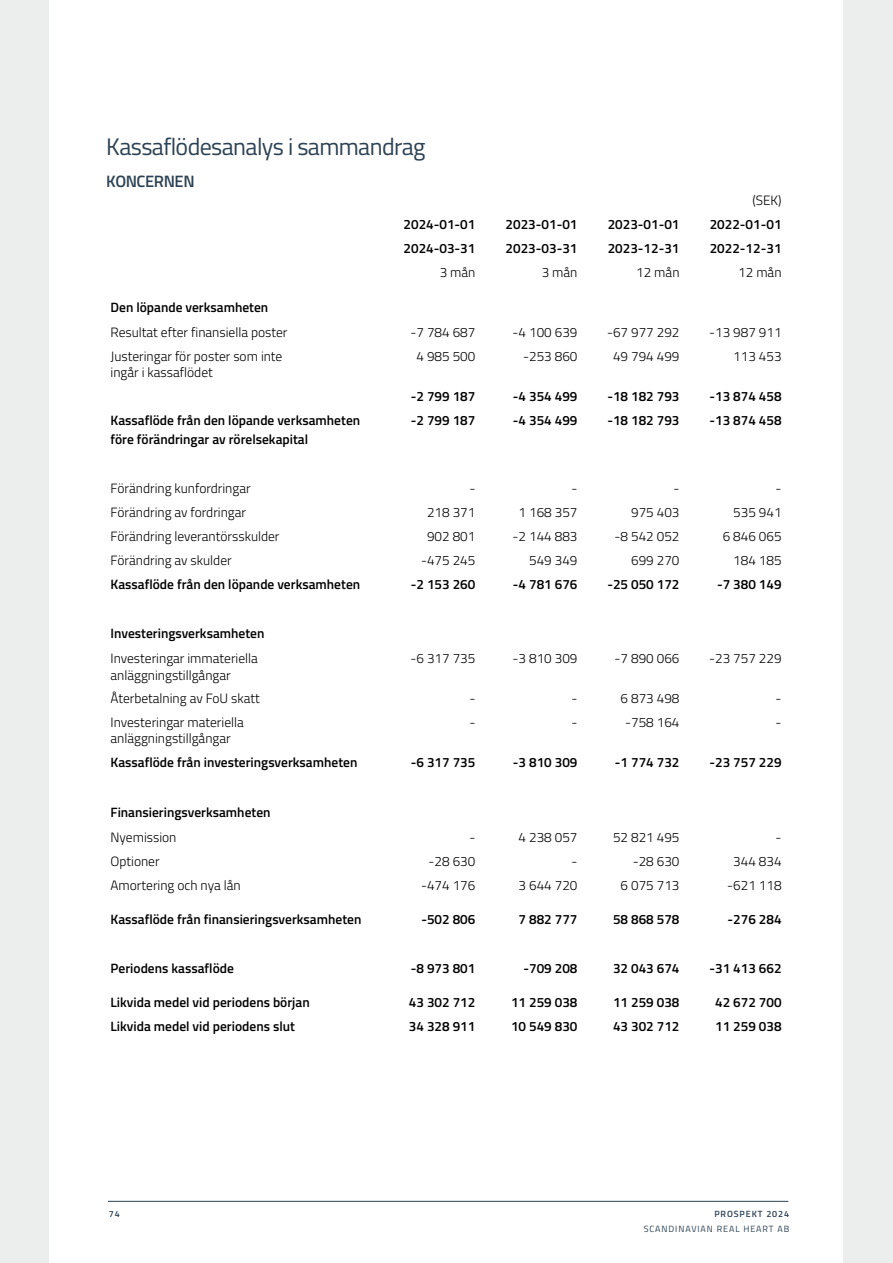
<style>
.page{position:relative;width:893px;height:1263px;background:#fff}
.page>*{position:absolute;margin:0;border:0;box-sizing:border-box;transform-origin:0 0}
.t1{font:24px "Titillium Web";letter-spacing:-.025em;color:#2d4254}
.t2{font:600 16.5px "Titillium Web";letter-spacing:-.025em;color:#2d4254}
.t3{font:600 13.5px/19.5px "Titillium Web";color:#000}
.t4{font:300 13.5px/16.2px "Titillium Web";color:#000}
.t5{font:9px "Titillium Web";letter-spacing:.1em;color:#2d4254}
.t6{font:600 9px "Titillium Web";letter-spacing:.1em;color:#2d4254}
</style>
<div class="page">
<div style="left:0;top:0;width:48px;height:1263px;background:#ebeeed"></div>
<hr style="left:108px;top:1201px;width:680px;height:1px;background:#2d4254">
<div style="left:844px;top:0;width:49px;height:1263px;background:#ebeeed"></div>
<h1 class="t1" style="left:106px;top:129px;width:321px">Kassaflödesanalys i sammandrag</h1>
<p class="t2" style="left:106px;top:168px;width:90px">KONCERNEN</p>
<p class="t4" style="left:752px;top:192px;width:31px">(SEK)</p>
<p class="t3" style="left:404px;top:214px;width:73px">2024-01-01</p>
<p class="t3" style="left:506px;top:214px;width:73px">2023-01-01</p>
<p class="t3" style="left:608px;top:214px;width:73px">2023-01-01</p>
<p class="t3" style="left:710px;top:214px;width:73px">2022-01-01</p>
<p class="t3" style="left:404px;top:238px;width:73px">2024-03-31</p>
<p class="t3" style="left:506px;top:238px;width:73px">2023-03-31</p>
<p class="t3" style="left:608px;top:238px;width:73px">2023-12-31</p>
<p class="t3" style="left:710px;top:238px;width:73px">2022-12-31</p>
<p class="t4" style="left:440px;top:263px;width:37px">3 mån</p>
<p class="t4" style="left:542px;top:263px;width:37px">3 mån</p>
<p class="t4" style="left:636px;top:263px;width:45px">12 mån</p>
<p class="t4" style="left:738px;top:263px;width:45px">12 mån</p>
<p class="t3" style="left:111px;top:296px;width:159px">Den löpande verksamheten</p>
<p class="t4" style="left:111px;top:324px;width:178px">Resultat efter finansiella poster</p>
<p class="t4" style="left:411px;top:324px;width:66px">-7 784 687</p>
<p class="t4" style="left:513px;top:324px;width:66px">-4 100 639</p>
<p class="t4" style="left:607px;top:324px;width:74px">-67 977 292</p>
<p class="t4" style="left:709px;top:324px;width:74px">-13 987 911</p>
<p class="t4" style="left:111px;top:347px;width:173px">Justeringar för poster som inte ingår i kassaflödet</p>
<p class="t4" style="left:417px;top:347px;width:60px">4 985 500</p>
<p class="t4" style="left:523px;top:347px;width:56px">-253 860</p>
<p class="t4" style="left:613px;top:347px;width:68px">49 794 499</p>
<p class="t4" style="left:733px;top:347px;width:50px">113 453</p>
<p class="t3" style="left:411px;top:386px;width:66px">-2 799 187</p>
<p class="t3" style="left:513px;top:386px;width:66px">-4 354 499</p>
<p class="t3" style="left:607px;top:386px;width:74px">-18 182 793</p>
<p class="t3" style="left:709px;top:386px;width:74px">-13 874 458</p>
<p class="t3" style="left:111px;top:409px;width:251px">Kassaflöde från den löpande verksamheten före förändringar av rörelsekapital</p>
<p class="t3" style="left:411px;top:409px;width:66px">-2 799 187</p>
<p class="t3" style="left:513px;top:409px;width:66px">-4 354 499</p>
<p class="t3" style="left:607px;top:409px;width:74px">-18 182 793</p>
<p class="t3" style="left:709px;top:409px;width:74px">-13 874 458</p>
<p class="t4" style="left:111px;top:480px;width:142px">Förändring kunfordringar</p>
<p class="t4" style="left:469px;top:480px;width:8px">-</p>
<p class="t4" style="left:571px;top:480px;width:8px">-</p>
<p class="t4" style="left:673px;top:480px;width:8px">-</p>
<p class="t4" style="left:776px;top:480px;width:8px">-</p>
<p class="t4" style="left:111px;top:504px;width:137px">Förändring av fordringar</p>
<p class="t4" style="left:427px;top:504px;width:50px">218 371</p>
<p class="t4" style="left:519px;top:504px;width:60px">1 168 357</p>
<p class="t4" style="left:631px;top:504px;width:50px">975 403</p>
<p class="t4" style="left:733px;top:504px;width:50px">535 941</p>
<p class="t4" style="left:111px;top:528px;width:170px">Förändring leverantörsskulder</p>
<p class="t4" style="left:427px;top:528px;width:50px">902 801</p>
<p class="t4" style="left:513px;top:528px;width:66px">-2 144 883</p>
<p class="t4" style="left:615px;top:528px;width:66px">-8 542 052</p>
<p class="t4" style="left:723px;top:528px;width:60px">6 846 065</p>
<p class="t4" style="left:111px;top:551px;width:123px">Förändring av skulder</p>
<p class="t4" style="left:421px;top:551px;width:56px">-475 245</p>
<p class="t4" style="left:529px;top:551px;width:50px">549 349</p>
<p class="t4" style="left:631px;top:551px;width:50px">699 270</p>
<p class="t4" style="left:733px;top:551px;width:50px">184 185</p>
<p class="t3" style="left:111px;top:573px;width:251px">Kassaflöde från den löpande verksamheten</p>
<p class="t3" style="left:411px;top:573px;width:66px">-2 153 260</p>
<p class="t3" style="left:513px;top:573px;width:66px">-4 781 676</p>
<p class="t3" style="left:607px;top:573px;width:74px">-25 050 172</p>
<p class="t3" style="left:717px;top:573px;width:66px">-7 380 149</p>
<p class="t3" style="left:111px;top:623px;width:155px">Investeringsverksamheten</p>
<p class="t4" style="left:111px;top:650px;width:149px">Investeringar immateriella anläggningstillgångar</p>
<p class="t4" style="left:411px;top:650px;width:66px">-6 317 735</p>
<p class="t4" style="left:513px;top:650px;width:66px">-3 810 309</p>
<p class="t4" style="left:615px;top:650px;width:66px">-7 890 066</p>
<p class="t4" style="left:709px;top:650px;width:74px">-23 757 229</p>
<p class="t4" style="left:111px;top:690px;width:151px">Återbetalning av FoU skatt</p>
<p class="t4" style="left:469px;top:690px;width:8px">-</p>
<p class="t4" style="left:571px;top:690px;width:8px">-</p>
<p class="t4" style="left:621px;top:690px;width:60px">6 873 498</p>
<p class="t4" style="left:776px;top:690px;width:8px">-</p>
<p class="t4" style="left:111px;top:714px;width:135px">Investeringar materiella anläggningstillgångar</p>
<p class="t4" style="left:469px;top:714px;width:8px">-</p>
<p class="t4" style="left:571px;top:714px;width:8px">-</p>
<p class="t4" style="left:625px;top:714px;width:56px">-758 164</p>
<p class="t4" style="left:776px;top:714px;width:8px">-</p>
<p class="t3" style="left:111px;top:752px;width:248px">Kassaflöde från investeringsverksamheten</p>
<p class="t3" style="left:411px;top:752px;width:66px">-6 317 735</p>
<p class="t3" style="left:513px;top:752px;width:66px">-3 810 309</p>
<p class="t3" style="left:615px;top:752px;width:66px">-1 774 732</p>
<p class="t3" style="left:709px;top:752px;width:74px">-23 757 229</p>
<p class="t3" style="left:111px;top:801px;width:162px">Finansieringsverksamheten</p>
<p class="t4" style="left:111px;top:829px;width:67px">Nyemission</p>
<p class="t4" style="left:469px;top:829px;width:8px">-</p>
<p class="t4" style="left:519px;top:829px;width:60px">4 238 057</p>
<p class="t4" style="left:613px;top:829px;width:68px">52 821 495</p>
<p class="t4" style="left:776px;top:829px;width:8px">-</p>
<p class="t4" style="left:111px;top:852px;width:51px">Optioner</p>
<p class="t4" style="left:429px;top:852px;width:48px">-28 630</p>
<p class="t4" style="left:571px;top:852px;width:8px">-</p>
<p class="t4" style="left:633px;top:852px;width:48px">-28 630</p>
<p class="t4" style="left:733px;top:852px;width:50px">344 834</p>
<p class="t4" style="left:111px;top:876px;width:132px">Amortering och nya lån</p>
<p class="t4" style="left:421px;top:876px;width:56px">-474 176</p>
<p class="t4" style="left:519px;top:876px;width:60px">3 644 720</p>
<p class="t4" style="left:621px;top:876px;width:60px">6 075 713</p>
<p class="t4" style="left:727px;top:876px;width:56px">-621 118</p>
<p class="t3" style="left:111px;top:908px;width:252px">Kassaflöde från finansieringsverksamheten</p>
<p class="t3" style="left:421px;top:908px;width:56px">-502 806</p>
<p class="t3" style="left:519px;top:908px;width:60px">7 882 777</p>
<p class="t3" style="left:613px;top:908px;width:68px">58 868 578</p>
<p class="t3" style="left:727px;top:908px;width:56px">-276 284</p>
<p class="t3" style="left:111px;top:958px;width:125px">Periodens kassaflöde</p>
<p class="t3" style="left:411px;top:958px;width:66px">-8 973 801</p>
<p class="t3" style="left:523px;top:958px;width:56px">-709 208</p>
<p class="t3" style="left:613px;top:958px;width:68px">32 043 674</p>
<p class="t3" style="left:709px;top:958px;width:74px">-31 413 662</p>
<p class="t3" style="left:111px;top:992px;width:201px">Likvida medel vid periodens början</p>
<p class="t3" style="left:409px;top:992px;width:68px">43 302 712</p>
<p class="t3" style="left:511px;top:992px;width:68px">11 259 038</p>
<p class="t3" style="left:613px;top:992px;width:68px">11 259 038</p>
<p class="t3" style="left:715px;top:992px;width:68px">42 672 700</p>
<p class="t3" style="left:111px;top:1015px;width:186px">Likvida medel vid periodens slut</p>
<p class="t3" style="left:409px;top:1015px;width:68px">34 328 911</p>
<p class="t3" style="left:511px;top:1015px;width:68px">10 549 830</p>
<p class="t3" style="left:613px;top:1015px;width:68px">43 302 712</p>
<p class="t3" style="left:715px;top:1015px;width:68px">11 259 038</p>
<p class="t6" style="left:109px;top:1207px;width:12px">74</p>
<p class="t6" style="left:714px;top:1207px;width:76px">PROSPEKT 2024</p>
<p class="t5" style="left:644px;top:1222px;width:147px">SCANDINAVIAN REAL HEART AB</p>
</div>
